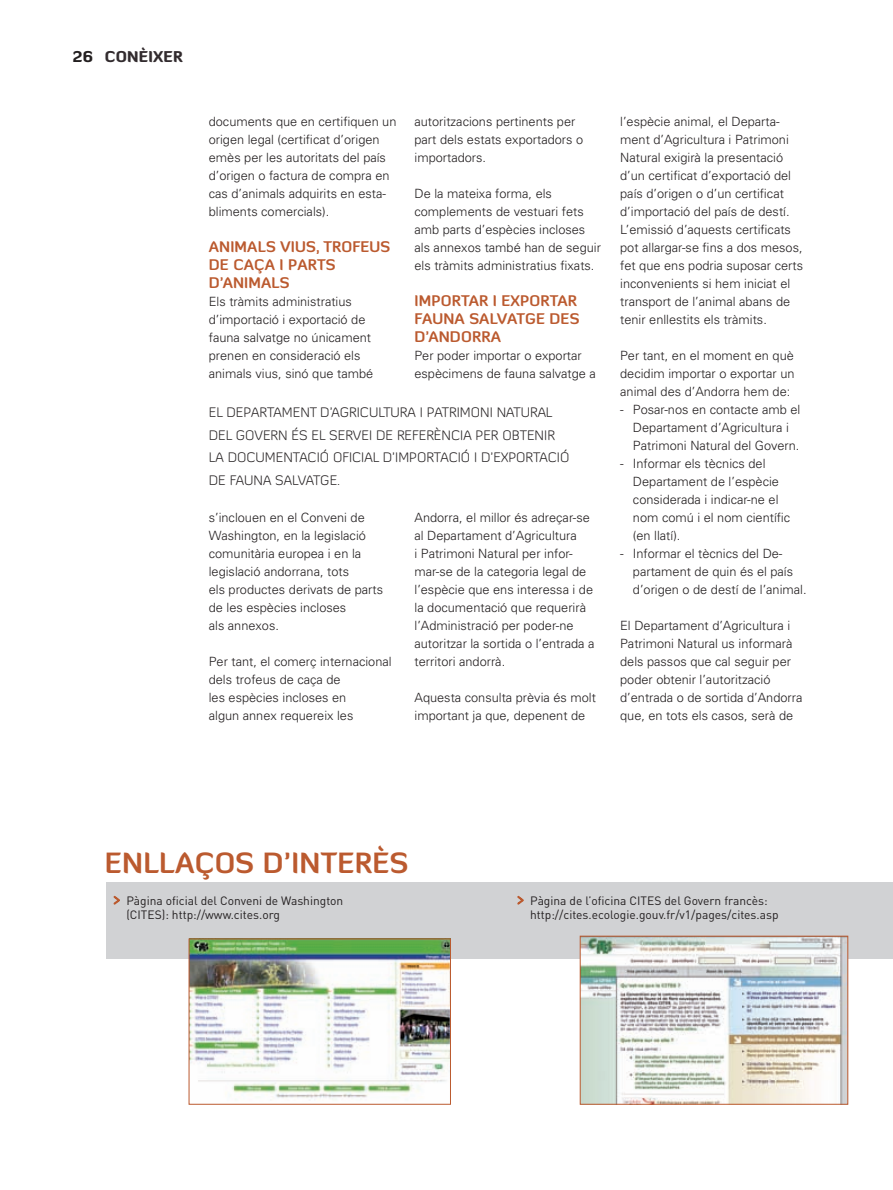
<style>
.page{position:relative;width:893px;height:1190px;background:#fff}
.page>*{position:absolute;margin:0;border:0;box-sizing:border-box;transform-origin:0 0}
.PAT_ladillo_Diavlo{font:700 28.5px "Diavlo";letter-spacing:.01em;color:#bb5a2f}
.PAT_ladillo_Diavlo-2{font:700 15px/18px "Diavlo";letter-spacing:.01em;color:#bb5a2f}
.PAT_seccio_Diavlo{font:900 15px "Diavlo";color:#322b2e}
.PAT_seccio_Diavlo-2{font:900 15px "Diavlo";color:#231f20}
.PAT_destacat_Diavlo{font:300 13.8px/22.5px "Diavlo";color:#231f20}
.PAT_text{font:300 12.75px/18px "Univers";color:#231f20}
.PAT_text-2{font:12px/14.4px "DIN";color:#231f20}
</style>
<div class="page">
<div style="left:106px;top:882px;width:787px;height:77px;background:#d1d2d4"></div>
<svg style="left:113px;top:895px;width:7px;height:10px"></svg>
<svg style="left:517px;top:895px;width:7px;height:10px"></svg>
<img style="left:191px;top:940px;width:258px;height:160px">
<div style="left:189px;top:938px;width:262px;height:166px;border:1px solid #bb5a2f"></div>
<img style="left:582px;top:938px;width:264px;height:164px">
<div style="left:580px;top:936px;width:268px;height:168px;border:1px solid #bb5a2f"></div>
<p class="PAT_seccio_Diavlo-2" style="left:73px;top:47px;width:22px">26</p>
<p class="PAT_seccio_Diavlo" style="left:105px;top:47px;width:12px">CON</p>
<p class="PAT_seccio_Diavlo" style="left:139px;top:47px;width:19px">ÈIXER</p>
<p class="PAT_text" style="left:209px;top:112px;width:189px">documents que en certifiquen un origen legal (certificat d’origen emès per les autoritats del país d’origen o factura de compra en cas d’animals adquirits en esta&shy;bliments comercials).</p>
<p class="PAT_ladillo_Diavlo-2" style="left:209px;top:237px;width:183px">ANIMALS VIUS, TROFEUS<br>DE CAÇA I PARTS<br>D’ANIMALS</p>
<p class="PAT_text" style="left:209px;top:292px;width:166px">Els tràmits administratius d’importació i exportació de fauna salvatge no únicament prenen en consideració els animals vius, sinó que també</p>
<p class="PAT_text" style="left:414px;top:112px;width:170px">autoritzacions pertinents per part dels estats exportadors o importadors.</p>
<p class="PAT_text" style="left:414px;top:184px;width:188px">De la mateixa forma, els complements de vestuari fets amb parts d’espècies incloses als annexos també han de seguir els tràmits administratius fixats.</p>
<p class="PAT_ladillo_Diavlo-2" style="left:414px;top:291px;width:166px">IMPORTAR I EXPORTAR<br>FAUNA SALVATGE DES<br>D’ANDORRA</p>
<p class="PAT_text" style="left:414px;top:346px;width:183px">Per poder importar o exportar espècimens de fauna salvatge a</p>
<p class="PAT_destacat_Diavlo" style="left:209px;top:401px;width:362px">EL DE PARTAMENT D’AGRICULTURA I PATRIMONI NATURAL DEL GOVERN ÉS EL SERVEI DE REFERÈNCIA PER OBTENIR LA DOCUMENTACIÓ OFICIAL D’IMPORTACIÓ I D’EXPORTACIÓ DE FAUNA SALVATGE.</p>
<p class="PAT_text" style="left:209px;top:508px;width:176px">s’inclouen en el Conveni de<br>Washington, en la legislació comunitària europea i en la legislació andorrana, tots<br>els productes derivats de parts de les espècies incloses<br>als annexos.</p>
<p class="PAT_text" style="left:209px;top:652px;width:184px">Per tant, el comerç internacional dels trofeus de caça de<br>les espècies incloses en<br>algun annex requereix les</p>
<p class="PAT_text" style="left:414px;top:508px;width:181px">Andorra, el millor és adreçar-se al Departament d’Agricultura<br>i Patrimoni Natural per infor&shy;mar-se de la categoria legal de l’espècie que ens interessa i de la documentació que requerirà l’Administració per poder-ne autoritzar la sortida o l’entrada a territori andorrà.</p>
<p class="PAT_text" style="left:414px;top:688px;width:183px">Aquesta consulta prèvia és molt important ja que, depenent de</p>
<p class="PAT_text" style="left:620px;top:112px;width:184px">l’espècie animal, el Departa&shy;ment d’Agricultura i Patrimoni<br>Natural exigirà la presentació d’un certificat d’exportació del país d’origen o d’un certificat d’importació del país de destí.<br>L’emissió d’aquests certificats pot allargar-se fins a dos mesos, fet que ens podria suposar certs inconvenients si hem iniciat el transport de l’animal abans de tenir enllestits els tràmits.</p>
<p class="PAT_text" style="left:620px;top:346px;width:176px;text-align:justify">Per tant, en el moment en què decidim importar o exportar un animal des d’Andorra hem de:</p>
<p class="PAT_text" style="left:633px;top:400px;width:169px;text-indent:-13px">- Posar-nos en contacte amb el<br>Departament d’Agricultura i<br>Patrimoni Natural del Govern.</p>
<p class="PAT_text" style="left:633px;top:454px;width:159px;text-indent:-13px">- Informar els tècnics del<br>Departament de l’espècie considerada i indicar-ne el nom comú i el nom científic (en llatí).</p>
<p class="PAT_text" style="left:633px;top:544px;width:175px;text-indent:-13px">- Informar el tècnics del De&shy;partament de quin és el país d’origen o de destí de l’animal.</p>
<p class="PAT_text" style="left:620px;top:616px;width:184px">El Departament d’Agricultura i<br>Patrimoni Natural us informarà dels passos que cal seguir per poder obtenir l’autorització d’entrada o de sortida d’Andorra que, en tots els casos, serà de</p>
<p class="PAT_ladillo_Diavlo" style="left:105px;top:844px;width:305px">ENLLAÇOS D’INTERÈS</p>
<p class="PAT_text-2" style="left:126px;top:893px;width:218px">Pàgina oficial del Conveni de Washington (CITES): http://www.cites.org</p>
<p class="PAT_text-2" style="left:530px;top:893px;width:250px">Pàgina de l’oficina CITES del Govern francès: http://cites.ecologie.gouv.fr/v1/pages/cites.asp</p>
</div>
